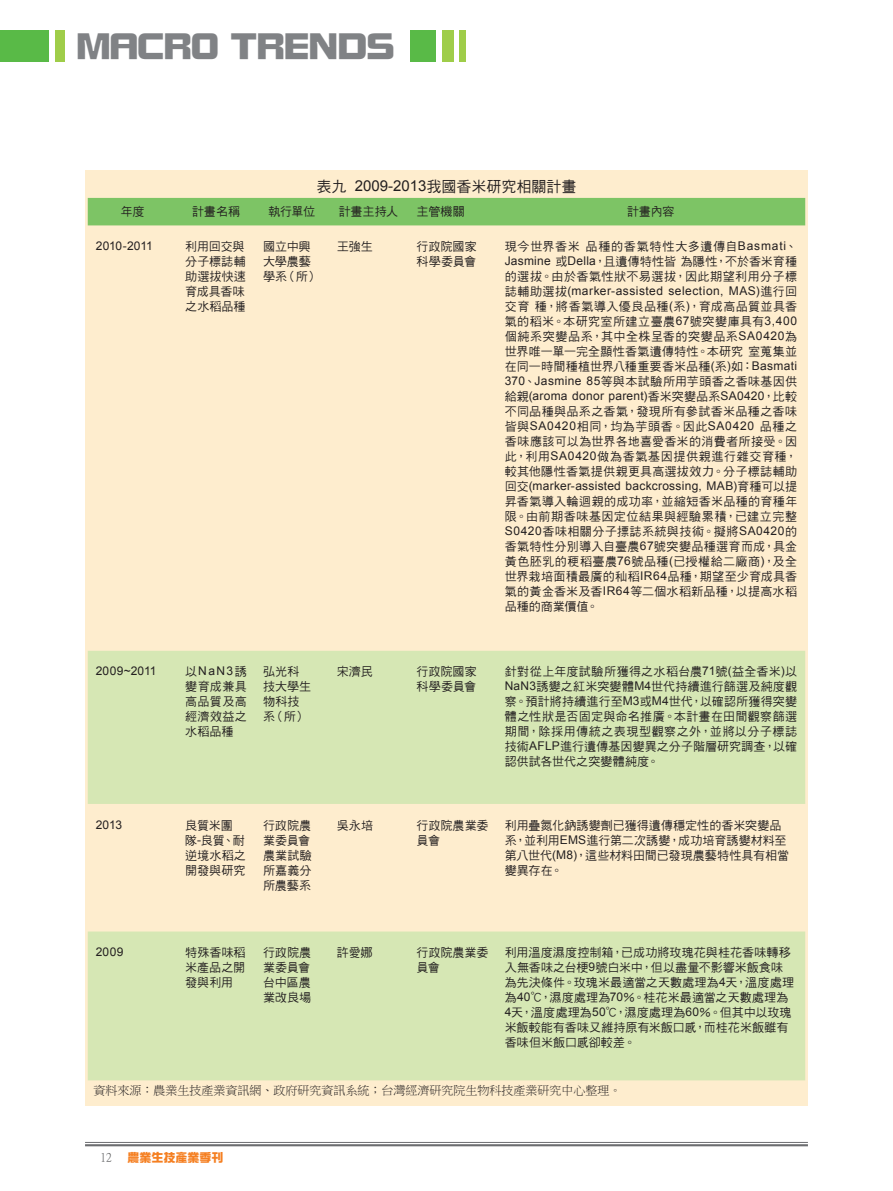
<style>
.page{position:relative;width:893px;height:1191px;background:#fff}
.page>*{position:absolute;margin:0;border:0;box-sizing:border-box;transform-origin:0 0}
.t1{font:36px "DF Zong Yi W9 WINP BF";color:#808285}
.t2{font:15px "DF Hei W5 WIN BF";color:#231f20}
.t3{font:12px/15px "DF Hei W5 WINP BF";letter-spacing:.01em;color:#231f20}
.t4{font:12px "Arial";letter-spacing:.02em;color:#231f20}
.t5{font:12px "P Ming Li U";color:#231f20}
.t6{font:12px "Arial";letter-spacing:.04em;color:#231f20}
.t7{font:12px "Arial";letter-spacing:-.01em;color:#231f20}
.t8{font:12px "DF Zong Yi W9 WINP BF";color:#f57f21}
.t9{font:12px "P Ming Li U";color:#57585a}
.t10{font:12px "DF Hei W5 WIN BF";color:#231f20;scale:.7 1}
.s1{font-family:"Arial"}
.s2{font-family:"DF Hei W5 WINP BF"}
</style>
<div class="page">
<hr style="left:85px;top:1142px;width:723px;height:1px;background:#6c6d70">
<hr style="left:85px;top:1144px;width:723px;height:2px;background:#6c6d70">
<div style="left:410px;top:30px;width:26px;height:32px;background:#59ba47"></div>
<div style="left:442px;top:30px;width:12px;height:32px;background:#9fcd49"></div>
<div style="left:459px;top:30px;width:7px;height:32px;background:#9fcd49"></div>
<div style="left:55px;top:30px;width:9px;height:32px;background:#9fcd49"></div>
<div style="left:0;top:30px;width:48px;height:32px;background:#59ba47"></div>
<div style="left:85px;top:170px;width:723px;height:936px;background:#feedce"></div>
<div style="left:88px;top:198px;width:717px;height:27px;background:#7dc465"></div>
<svg style="left:88px;top:651px;width:717px;height:429px;fill:#d6e7b4"></svg>
<h1 class="t1" style="left:77px;top:28px;width:319px">MACRO TRENDS</h1>
<p class="t2" style="left:316px;top:179px;width:262px">表九 <span class="s1">2009-2013</span>我國香米研究相關計畫</p>
<p class="t3" style="left:121px;top:204px;width:25px">年度</p>
<p class="t3" style="left:192px;top:204px;width:49px">計畫名稱</p>
<p class="t3" style="left:268px;top:204px;width:48px">執行單位</p>
<p class="t3" style="left:339px;top:204px;width:61px">計畫主持人</p>
<p class="t3" style="left:417px;top:204px;width:50px">主管機關</p>
<p class="t3" style="left:627px;top:204px;width:49px">計畫內容</p>
<p class="t7" style="left:96px;top:238px;width:58px">2010-2011</p>
<p class="t3" style="left:185px;top:239px;width:62px;text-align:justify">利用回交與分子標誌輔助選拔快速育成具香味之水稻品種</p>
<p class="t3" style="left:263px;top:239px;width:57px">國立中興大學農藝學系（所）</p>
<p class="t3" style="left:337px;top:239px;width:38px">王強生</p>
<p class="t3" style="left:417px;top:239px;width:62px">行政院國家科學委員會</p>
<p class="t3" style="left:505px;top:239px;width:294px;text-align:justify">現今世界香米品種的香氣特性大多遺傳自<span class="s1">Basmati</span>、<span class="s1">Jasmine</span> 或<span class="s1">Della</span>，且遺傳特性皆為隱性，不於香米育種的選拔。由於香氣性狀不易選拔，因此期望利用分子標</p>
<p class="t6" style="left:505px;top:283px;width:294px"><span class="s2">誌輔助選拔</span>(marker-assisted selection, MAS)<span class="s2">進行回</span></p>
<p class="t3" style="left:505px;top:299px;width:294px;text-align:justify">交育種，將香氣導入優良品種<span class="s1">(</span>系<span class="s1">)</span>，育成高品質並具香氣的稻米。本研究室所建立臺農<span class="s1">67</span>號突變庫具有<span class="s1">3,400</span>個純系突變品系，其中全株呈香的突變品系<span class="s1">SA0420</span>為世界唯一單一完全顯性香氣遺傳特性。本研究室蒐集並在同一時間種植世界八種重要香米品種<span class="s1">(</span>系<span class="s1">)</span>如：<span class="s1">Basmati 370</span>、<span class="s1">Jasmine 85</span>等與本試驗所用芋頭香之香味基因供</p>
<p class="t4" style="left:505px;top:388px;width:294px"><span class="s2">給親</span>(aroma donor parent)<span class="s2">香米突變品系</span>SA0420<span class="s2">，比較</span></p>
<p class="t3" style="left:505px;top:404px;width:294px;text-align:justify">不同品種與品系之香氣，發現所有參試香米品種之香味皆與<span class="s1">SA0420</span>相同，均為芋頭香。因此<span class="s1">SA0420</span> 品種之香味應該可以為世界各地喜愛香米的消費者所接受。因此，利用<span class="s1">SA0420</span>做為香氣基因提供親進行雜交育種，較其他隱性香氣提供親更具高選拔效力。分子標誌輔助</p>
<p class="t4" style="left:505px;top:478px;width:294px"><span class="s2">回交</span>(marker-assisted backcrossing, MAB)<span class="s2">育種可以提</span></p>
<p class="t3" style="left:505px;top:494px;width:294px;text-align:justify">昇香氣導入輪迴親的成功率，並縮短香米品種的育種年限。由前期香味基因定位結果與經驗累積，已建立完整<span class="s1">S0420</span>香味相關分子摽誌系統與技術。擬將<span class="s1">SA0420</span>的香氣特性分別導入自臺農<span class="s1">67</span>號突變品種選育而成，具金黃色胚乳的稻稻臺農<span class="s1">76</span>號品種<span class="s1">(</span>已授權給二廠商<span class="s1">)</span>，及全世界栽培面積最廣的秈稻<span class="s1">IR64</span>品種，期望至少育成具香氣的黃金香米及香<span class="s1">IR64</span>等二個水稻新品種，以提高水稻品種的商業價值。</p>
<p class="t10" style="left:571px;top:555px;width:14px">更</p>
<p class="t4" style="left:96px;top:663px;width:62px">2009~2011</p>
<p class="t4" style="left:185px;top:663px;width:63px"><span class="s2">以</span>NaN3<span class="s2">誘</span></p>
<p class="t3" style="left:185px;top:679px;width:63px;text-align:justify">變育成兼具高品質及高經濟效益之水稻品種</p>
<p class="t3" style="left:263px;top:664px;width:50px">弘光科技大學生物科技系（所）</p>
<p class="t3" style="left:337px;top:664px;width:37px">宋濟民</p>
<p class="t3" style="left:417px;top:664px;width:62px">行政院國家科學委員會</p>
<p class="t3" style="left:505px;top:664px;width:294px;text-align:justify">針對從上年度試驗所獲得之水稻台農<span class="s1">71</span>號<span class="s1">(</span>益全香米<span class="s1">)</span>以<span class="s1">NaN3</span>誘變之紅米突變體<span class="s1">M4</span>世代持續進行篩選及純度觀察。預計將持續進行至<span class="s1">M3</span>或<span class="s1">M4</span>世代，以確認所獲得突變體之性狀是否固定與命名推廣。本計畫在田間觀察篩選期間，除採用傳統之表現型觀察之外，並將以分子標誌技術<span class="s1">AFLP</span>進行遺傳基因變異之分子階層研究調查，以確認供試各世代之突變體純度。</p>
<p class="t4" style="left:96px;top:816px;width:28px">2013</p>
<p class="t3" style="left:185px;top:817px;width:62px">良質米團隊<span class="s1">-</span>良質、耐逆境水稻之開發與研究</p>
<p class="t3" style="left:263px;top:817px;width:50px">行政院農業委員會農業試驗所嘉義分所農藝系</p>
<p class="t3" style="left:337px;top:817px;width:38px">吳永培</p>
<p class="t3" style="left:417px;top:817px;width:73px">行政院農業委員會</p>
<p class="t3" style="left:505px;top:817px;width:286px">利用疊氮化鈉誘變劑已獲得遺傳穩定性的香米突變品系，並利用<span class="s1">EMS</span>進行第二次誘變，成功培育誘變材料至第八世代<span class="s1">(M8)</span>，這些材料田間已發現農藝特性具有相當變異存在。</p>
<p class="t4" style="left:96px;top:944px;width:29px">2009</p>
<p class="t3" style="left:185px;top:945px;width:62px;text-align:justify">特殊香味稻米產品之開發與利用</p>
<p class="t3" style="left:263px;top:945px;width:50px;text-align:justify">行政院農業委員會台中區農業改良場</p>
<p class="t3" style="left:337px;top:945px;width:37px">許愛娜</p>
<p class="t3" style="left:417px;top:945px;width:73px">行政院農業委員會</p>
<p class="t3" style="left:505px;top:945px;width:291px">利用溫度濕度控制箱，已成功將玫瑰花與桂花香味轉移入無香味之台梗<span class="s1">9</span>號白米中，但以盡量不影響米飯食味為先決條件。玫瑰米最適當之天數處理為<span class="s1">4</span>天，溫度處理為<span class="s1">40</span>℃，濕度處理為<span class="s1">70</span>％。桂花米最適當之天數處理為<br><span class="s1">4</span>天，溫度處理為<span class="s1">50</span>℃，濕度處理為<span class="s1">60</span>％。但其中以玫瑰米飯較能有香味又維持原有米飯口感，而桂花米飯雖有香味但米飯口感卻較差。</p>
<p class="t5" style="left:94px;top:1084px;width:529px">資料來源：農業生技產業資訊網、政府研究資訊系統；台灣經濟研究院生物科技產業研究中心整理。</p>
<p class="t9" style="left:100px;top:1151px;width:13px">12</p>
<p class="t8" style="left:128px;top:1151px;width:97px">農業生技產業季刊</p>
</div>
